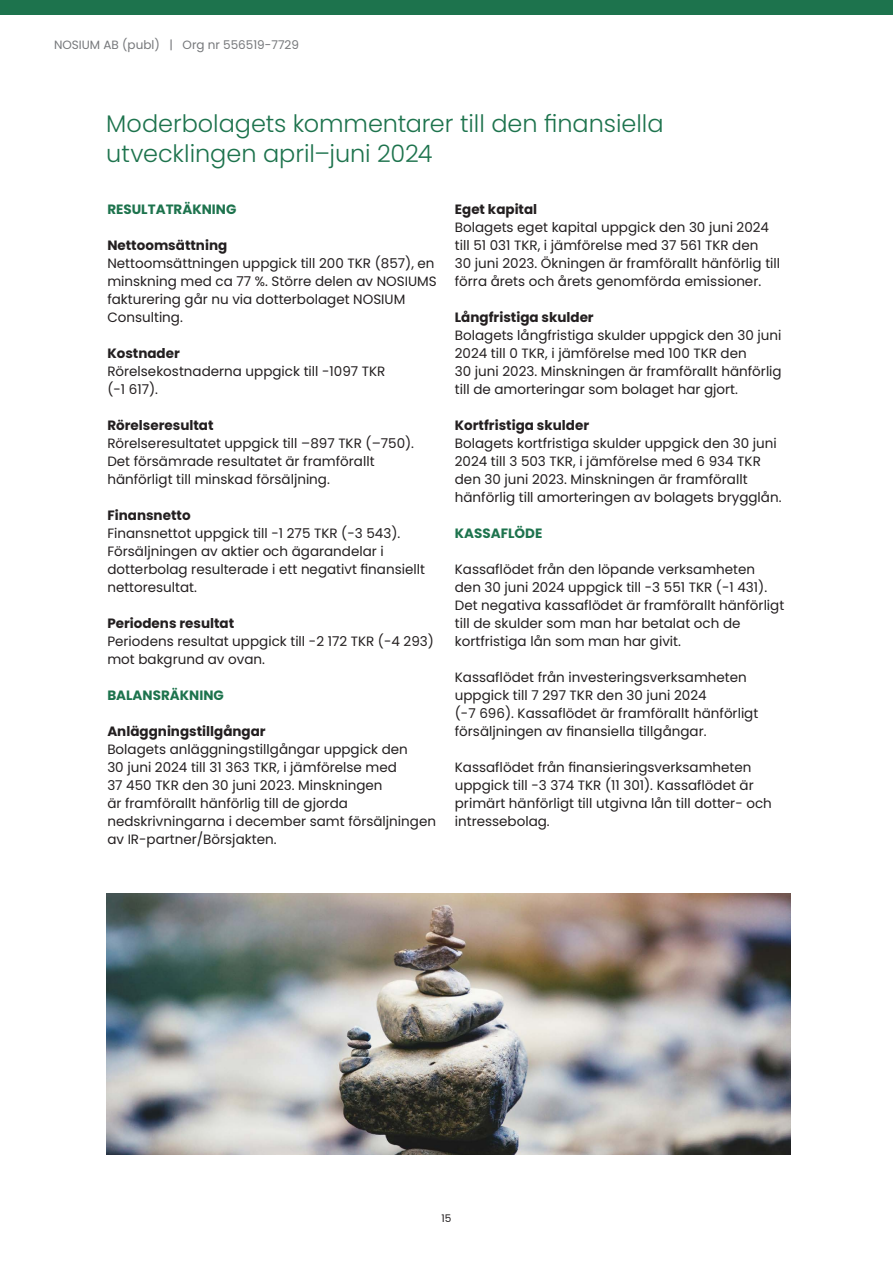
<style>
.page{position:relative;width:893px;height:1263px;background:#fff}
.page>*{position:absolute;margin:0;border:0;box-sizing:border-box;transform-origin:0 0}
.Huvudrubrik_3{font:300 24px/30px "Poppins";color:#1d734d}
.Brödtexter{font:13.5px/18px "Poppins";color:#231f20}
.underrub{font:700 13.5px "Poppins";color:#231f20}
.underrub-2{font:700 13.5px "Poppins";color:#1d734d}
.Brödtexter-2{font:700 13.5px "Poppins";color:#231f20}
.t1{font:12px "Poppins";color:#76787b}
.t2{font:10.5px "Poppins";color:#231f20}
</style>
<div class="page">
<div style="left:0;top:0;width:893px;height:15px;background:#1d734d"></div>
<img style="left:106px;top:893px;width:685px;height:261px">
<p class="t1" style="left:54px;top:38px;width:247px">NOSIUM AB (publ) | Org nr 556519-7729</p>
<p class="Huvudrubrik_3" style="left:106px;top:108px;width:559px">Moderbolagets kommentarer till den finansiella utvecklingen april–juni 2024</p>
<p class="underrub-2" style="left:107px;top:201px;width:131px">RESULTATRÄKNING</p>
<p class="underrub" style="left:107px;top:237px;width:121px">Nettoomsättning</p>
<p class="Brödtexter" style="left:107px;top:254px;width:331px">Nettoomsättningen uppgick till 200 TKR (857), en minskning med ca 77 %. Större delen av NOSIUMS fakturering går nu via dotterbolaget NOSIUM Consulting.</p>
<p class="underrub" style="left:107px;top:345px;width:74px">Kostnader</p>
<p class="Brödtexter" style="left:107px;top:362px;width:280px">Rörelsekostnaderna uppgick till -1097 TKR</p>
<p class="Brödtexter" style="left:107px;top:380px;width:52px">(-1 617).</p>
<p class="underrub" style="left:107px;top:417px;width:108px">Rörelseresultat</p>
<p class="Brödtexter" style="left:107px;top:434px;width:308px">Rörelseresultatet uppgick till –897 TKR (–750).<br>Det försämrade resultatet är framförallt hänförligt till minskad försäljning.</p>
<p class="underrub" style="left:107px;top:507px;width:85px">Finansnetto</p>
<p class="Brödtexter" style="left:107px;top:524px;width:319px">Finansnettot uppgick till -1 275 TKR (-3 543).<br>Försäljningen av aktier och ägarandelar i dotterbolag resulterade i ett negativt finansiellt nettoresultat.</p>
<p class="underrub" style="left:107px;top:615px;width:128px">Periodens resultat</p>
<p class="Brödtexter" style="left:107px;top:632px;width:328px">Periodens resultat uppgick till -2 172 TKR (-4 293) mot bakgrund av ovan.</p>
<p class="underrub-2" style="left:107px;top:687px;width:118px">BALANSRÄKNING</p>
<p class="underrub" style="left:107px;top:723px;width:160px">Anläggningstillgångar</p>
<p class="Brödtexter" style="left:107px;top:740px;width:302px">Bolagets anläggningstillgångar uppgick den<br>30 juni 2024 till 31 363 TKR, i jämförelse med</p>
<p class="Brödtexter" style="left:107px;top:776px;width:330px">37 450 TKR den 30 juni 2023. Minskningen<br>är framförallt hänförlig till de gjorda nedskrivningarna i december samt försäljningen av IR-partner/Börsjakten.</p>
<p class="underrub" style="left:455px;top:201px;width:84px">Eget kapital</p>
<p class="Brödtexter" style="left:455px;top:218px;width:316px">Bolagets eget kapital uppgick den 30 juni 2024 till 51 031 TKR, i jämförelse med 37 561 TKR den</p>
<p class="Brödtexter" style="left:455px;top:254px;width:327px">30 juni 2023. Ökningen är framförallt hänförlig till förra årets och årets genomförda emissioner.</p>
<p class="Brödtexter-2" style="left:455px;top:309px;width:140px">Långfristiga skulder</p>
<p class="Brödtexter" style="left:455px;top:326px;width:328px">Bolagets långfristiga skulder uppgick den 30 juni<br>2024 till 0 TKR, i jämförelse med 100 TKR den</p>
<p class="Brödtexter" style="left:455px;top:362px;width:328px">30 juni 2023. Minskningen är framförallt hänförlig till de amorteringar som bolaget har gjort.</p>
<p class="underrub" style="left:455px;top:417px;width:136px">Kortfristiga skulder</p>
<p class="Brödtexter" style="left:455px;top:434px;width:328px">Bolagets kortfristiga skulder uppgick den 30 juni 2024 till 3 503 TKR, i jämförelse med 6 934 TKR den 30 juni 2023. Minskningen är framförallt hänförlig till amorteringen av bolagets brygglån.</p>
<p class="underrub-2" style="left:455px;top:525px;width:89px">KASSAFLÖDE</p>
<p class="Brödtexter" style="left:455px;top:560px;width:331px">Kassaflödet från den löpande verksamheten den 30 juni 2024 uppgick till -3 551 TKR (-1 431).<br>Det negativa kassaflödet är framförallt hänförligt till de skulder som man har betalat och de kortfristiga lån som man har givit.</p>
<p class="Brödtexter" style="left:455px;top:668px;width:305px">Kassaflödet från investeringsverksamheten uppgick till 7 297 TKR den 30 juni 2024<br>(-7 696). Kassaflödet är framförallt hänförligt försäljningen av finansiella tillgångar.</p>
<p class="Brödtexter" style="left:455px;top:758px;width:318px">Kassaflödet från finansieringsverksamheten uppgick till -3 374 TKR (11 301). Kassaflödet är primärt hänförligt till utgivna lån till dotter- och intressebolag.</p>
<p class="t2" style="left:441px;top:1212px;width:11px">15</p>
</div>
